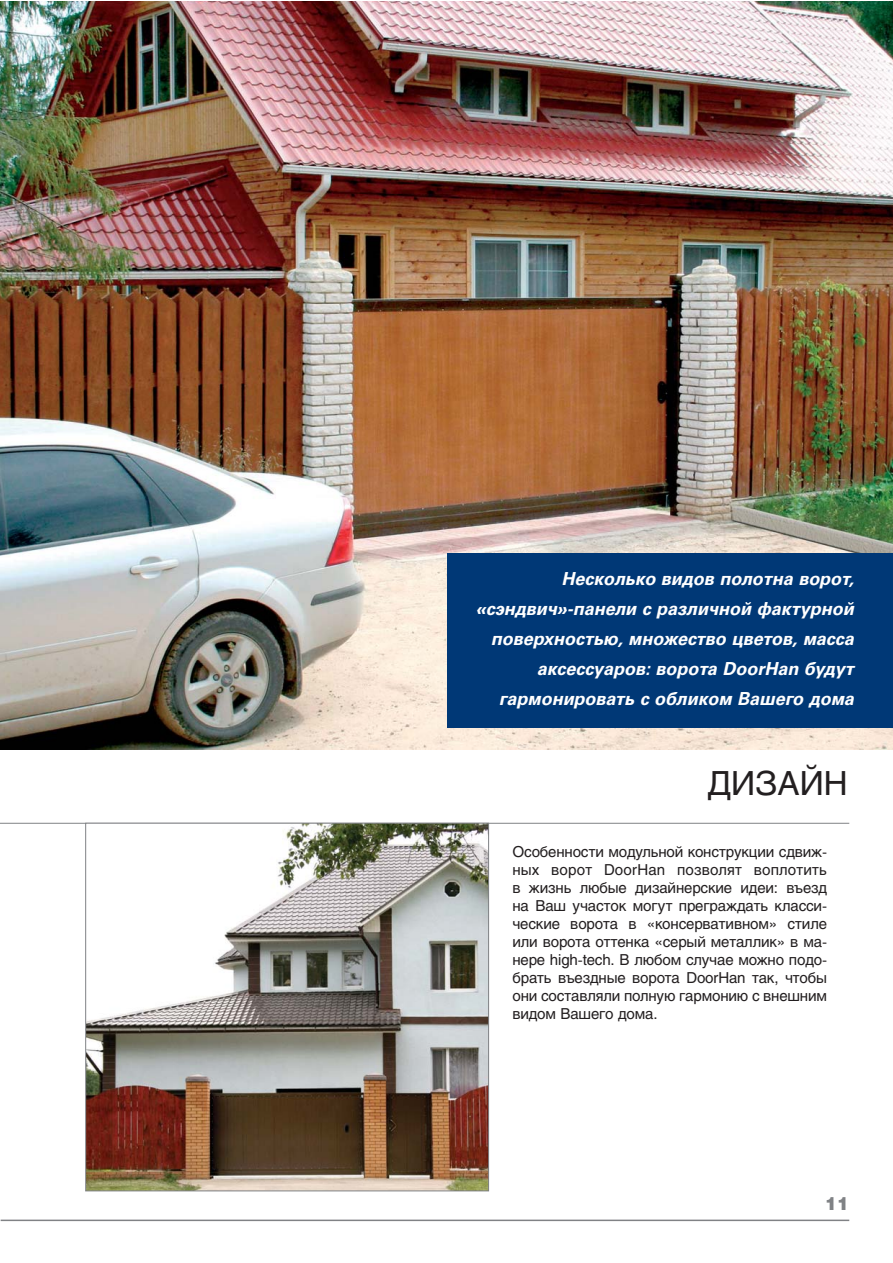
<style>
.page{position:relative;width:893px;height:1263px;background:#fff}
.page>*{position:absolute;margin:0;border:0;box-sizing:border-box;transform-origin:0 0}
.t1{font:33px "Helios";color:#231f20}
.t2{font:italic 700 18px/30px "Univers Cyr";color:#fff;text-align:right}
.t3{font:900 18px "Helios";color:#808285}
.t4{font:15px/18px "Helios";letter-spacing:-.01em;color:#231f20;text-align:justify}
</style>
<div class="page">
<hr style="left:1px;top:1220px;width:848px;height:1px;background:#808285">
<hr style="left:1px;top:823px;width:848px;height:1px;background:#808285">
<img style="left:1px;top:2px;width:891px;height:747px">
<img style="left:87px;top:825px;width:400px;height:364px">
<div style="left:85px;top:823px;width:404px;height:368px;border:1px solid #808285"></div>
<div style="left:446px;top:553px;width:446px;height:174px;background:#003876"></div>
<p class="t2" style="left:476px;top:563px;width:379px">Несколько видов полотна ворот, «сэндвич»-панели с различной фактурной поверхностью, множество цветов, масса аксессуаров: ворота DoorHan будут гармонировать с обликом Вашего дома</p>
<h1 class="t1" style="left:707px;top:765px;width:142px">ДИЗАЙН</h1>
<p class="t4" style="left:512px;top:843px;width:316px">Особенности модульной конструкции сдвиж&shy;ных ворот DoorHan позволят воплотить в жизнь любые дизайнерские идеи: въезд на Ваш участок могут преграждать класси&shy;ческие ворота в «консервативном» стиле или ворота оттенка «серый металлик» в ма&shy;нере high-tech. В любом случае можно подо&shy;брать въездные ворота DoorHan так, чтобы они составляли полную гармонию с внешним видом Вашего дома.</p>
<p class="t3" style="left:825px;top:1197px;width:25px">11</p>
</div>
